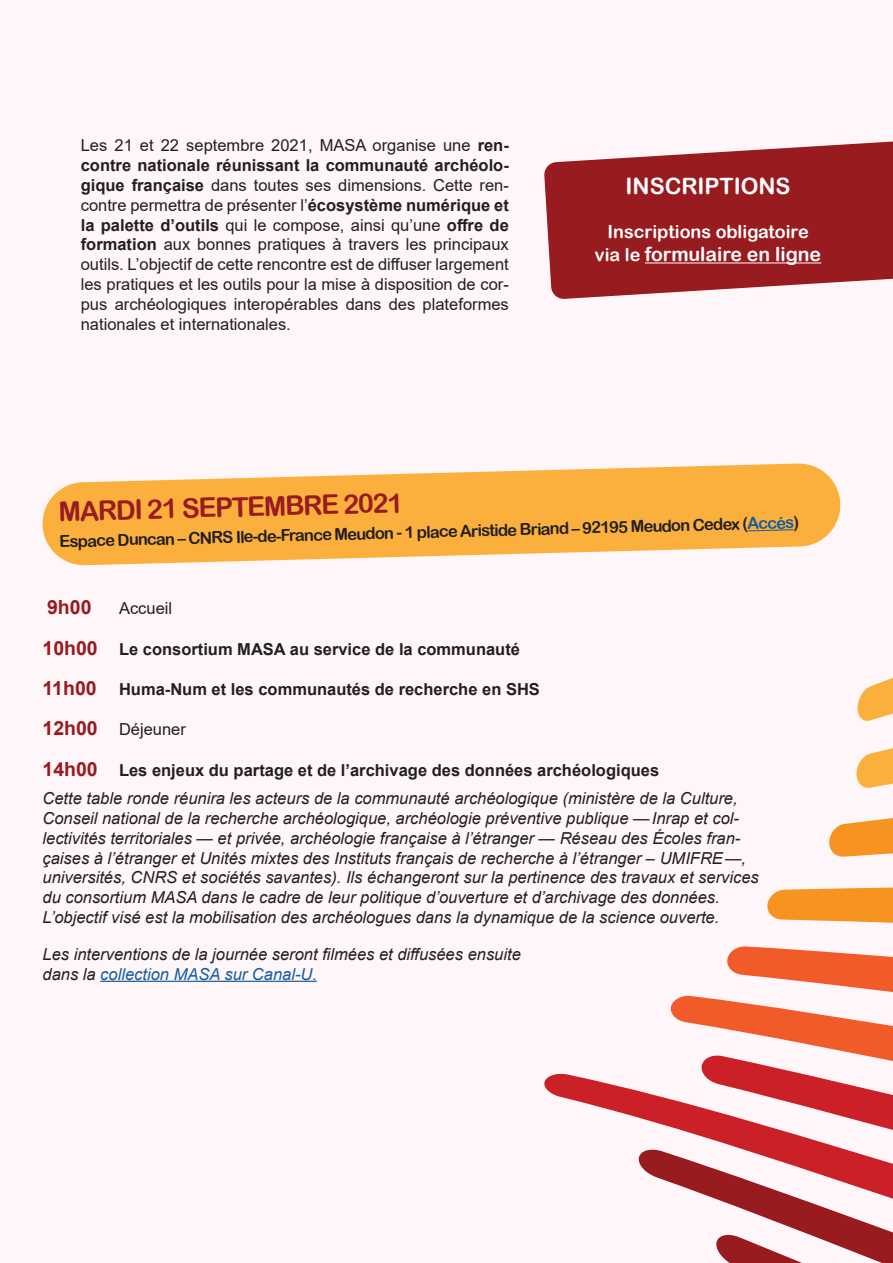
<style>
.page{position:relative;width:893px;height:1263px;background:#fff}
.page>*{position:absolute;margin:0;border:0;box-sizing:border-box;transform-origin:0 0}
.t1{font:27px "Arial Rounded MT Bold";color:#981b1f}
.t2{font:22.5px "Arial Rounded MT Bold";color:#fff}
.t3{font:19.5px "Arial Rounded MT Bold";color:#fff}
.t4{font:700 19.5px "Arial";color:#981b1f}
.t5{font:18px "Arial Rounded MT Bold";color:#fff}
.t6{font:italic 16.5px/19.8px "Arial";color:#231f20}
.t7{font:16.5px/19.8px "Arial";color:#231f20;text-align:justify}
.t8{font:700 16.5px "Arial";color:#231f20}
.t9{font:16.5px "Arial Rounded MT Bold";color:#231f20}
.s1{font-weight:700}
.s2{font-size:18px}
.s3{font-size:19.5px;color:#981b1f}
.s4{font-weight:700;font-size:19.5px;color:#981b1f}
.s5{font-weight:700;font-style:normal;font-size:19.5px;color:#981b1f}
.s6{font-weight:700;font-style:normal}
.s7{color:#175d9e}
</style>
<div class="page">
<svg style="left:829px;top:818px;width:64px;height:39px"></svg>
<svg style="left:856px;top:748px;width:37px;height:40px"></svg>
<svg style="left:857px;top:677px;width:36px;height:44px"></svg>
<svg style="left:767px;top:887px;width:126px;height:36px"></svg>
<svg style="left:544px;top:1073px;width:93px;height:45px;fill:#cb2028"></svg>
<svg style="left:637px;top:946px;width:256px;height:317px"></svg>
<svg style="left:42px;top:463px;width:799px;height:103px;fill:#fbb03e"></svg>
<svg style="left:747px;top:529px;width:48px;height:3px"></svg>
<hr style="left:100px;top:981px;width:217px;height:1px;background:#175d9e">
<svg style="left:544px;top:141px;width:349px;height:158px;fill:#981b1f"></svg>
<hr style="left:645px;top:262px;width:176px;height:1px;background:#fff">
<p class="t7" style="left:81px;top:136px;width:430px">Les 21 et 22 septembre 2021, MASA organise une <span class="s1">ren&shy;contre nationale réunissant la communauté archéolo&shy;gique française</span> dans toutes ses dimensions. Cette ren&shy;contre permettra de présenter l’<span class="s1">écosystème numérique et la palette d’outils</span> qui le compose, ainsi qu’une <span class="s1">offre de formation</span> aux bonnes pratiques à travers les principaux outils. L’objectif de cette rencontre est de diffuser largement les pratiques et les outils pour la mise à disposition de cor&shy;pus archéologiques interopérables dans des plateformes nationales et internationales.</p>
<h2 class="t2" style="left:626px;top:173px;width:167px">INSCRIPTIONS</h2>
<p class="t5" style="left:607px;top:221px;width:203px">Inscriptions obligatoire</p>
<p class="t3" style="left:595px;top:243px;width:228px"><span class="s2">via le</span> formulaire en ligne</p>
<h1 class="t1" style="left:58px;top:497px;width:346px;rotate:-2deg">MARDI 21 SEPTEMBRE 2021</h1>
<p class="t9" style="left:59px;top:529px;width:741px;rotate:-1deg">Espace Duncan – CNRS Ile-de-France Meudon - 1 place Aristide Briand – 92195 Meudon Cedex (<sup>Accés</sup>)</p>
<p class="t4" style="left:47px;top:593px;width:46px">9h00</p>
<p class="t7" style="left:119px;top:598px;width:55px">Accueil</p>
<p class="t8" style="left:43px;top:637px;width:479px"><span class="s3">10h00</span> Le consortium MASA au service de la communauté</p>
<p class="t8" style="left:43px;top:677px;width:499px"><span class="s3">11h00</span> Huma-Num et les communautés de recherche en SHS</p>
<p class="t7" style="left:43px;top:720px;width:145px"><span class="s4">12h00</span> Déjeuner</p>
<p class="t6" style="left:43px;top:756px;width:697px;line-height:28.3px"><span class="s5">14h00</span> <span class="s6">Les enjeux du partage et de l’archivage des données archéologiques<br></span>Cette table ronde réunira les acteurs de la communauté archéologique (ministère de la Culture,</p>
<p class="t6" style="left:43px;top:808px;width:718px">Conseil national de la recherche archéologique, archéologie préventive publique —Inrap et col&shy;lectivités territoriales — et privée, archéologie française à l’étranger — Réseau des Écoles fran&shy;çaises à l’étranger et Unités mixtes des Instituts français de recherche à l’étranger – UMIFRE—, universités, CNRS et sociétés savantes). Ils échangeront sur la pertinence des travaux et services du consortium MASA dans le cadre de leur politique d’ouverture et d’archivage des données.<br>L’objectif visé est la mobilisation des archéologues dans la dynamique de la science ouverte.</p>
<p class="t6" style="left:43px;top:944px;width:480px">Les interventions de la journée seront filmées et diffusées ensuite dans la <span class="s7">collection MASA sur Canal-U.</span></p>
</div>
